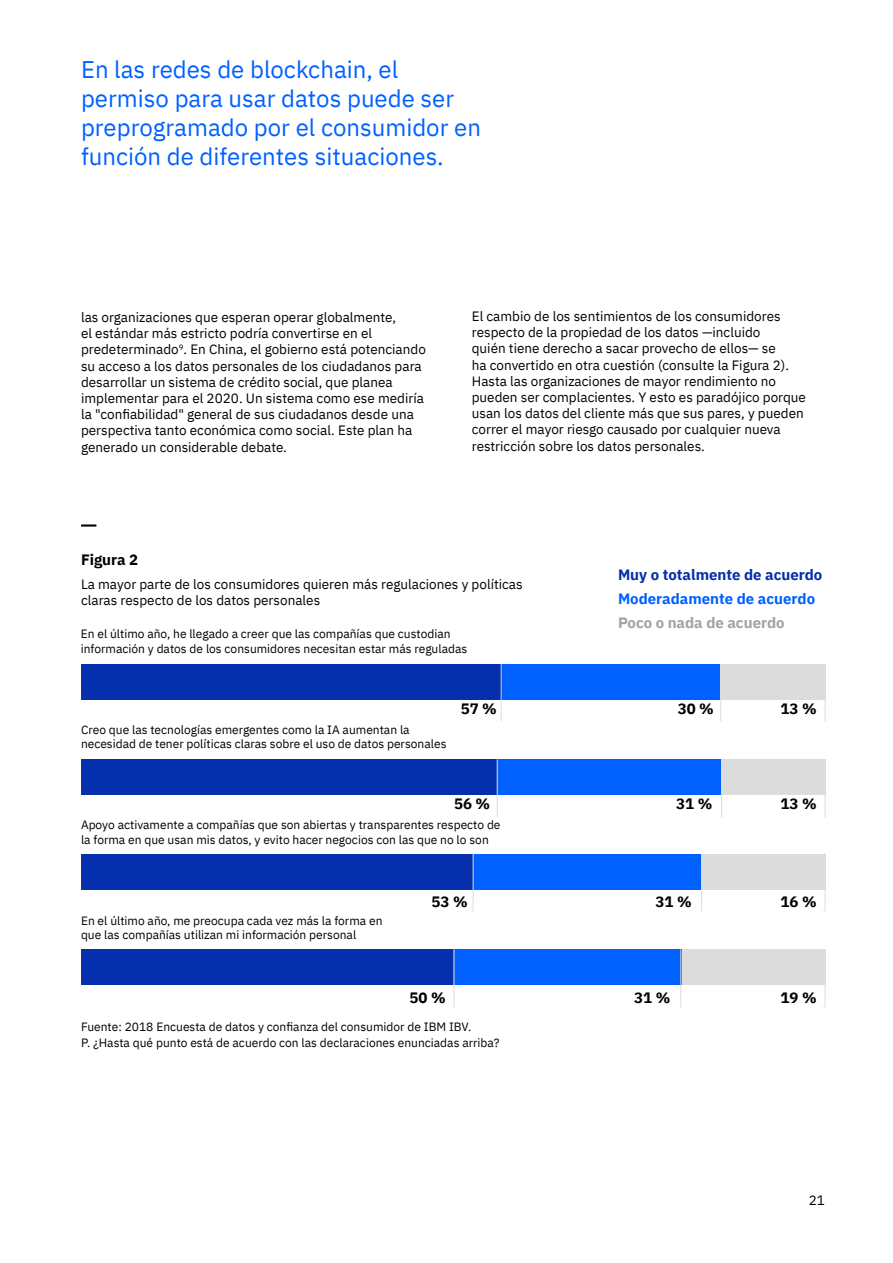
<style>
.page{position:relative;width:893px;height:1263px;background:#fff}
.page>*{position:absolute;margin:0;border:0;box-sizing:border-box;transform-origin:0 0}
.t1{font:24px/28.8px "IBM Plex Sans";color:#0061ff}
.t2{font:700 15px "IBM Plex Sans";color:#000}
.t3{font:700 15px "IBM Plex Sans";color:#052fac}
.t4{font:700 15px "IBM Plex Sans";color:#0061ff}
.t5{font:700 15px "IBM Plex Sans";color:#a3a3a3}
.t6{font:13.5px/16.2px "IBM Plex Sans";color:#000}
.t7{font:12px/14.4px "IBM Plex Sans";color:#000}
</style>
<div class="page">
<div style="left:501px;top:664px;width:221px;height:35px;background:#0061ff"></div>
<div style="left:81px;top:664px;width:420px;height:35px;background:#052fac"></div>
<div style="left:720px;top:664px;width:105px;height:35px;background:#dcdcdc"></div>
<hr style="left:501px;top:663px;width:1px;height:58px;background:#dcdcdc">
<hr style="left:720px;top:663px;width:1px;height:58px;background:#dcdcdc">
<hr style="left:825px;top:663px;width:1px;height:58px;background:#dcdcdc">
<div style="left:497px;top:759px;width:226px;height:36px;background:#0061ff"></div>
<div style="left:81px;top:759px;width:416px;height:36px;background:#052fac"></div>
<div style="left:721px;top:759px;width:104px;height:36px;background:#dcdcdc"></div>
<hr style="left:497px;top:759px;width:1px;height:58px;background:#dcdcdc">
<hr style="left:721px;top:759px;width:1px;height:58px;background:#dcdcdc">
<hr style="left:825px;top:759px;width:1px;height:58px;background:#dcdcdc">
<div style="left:469px;top:854px;width:233px;height:36px;background:#0061ff"></div>
<div style="left:81px;top:854px;width:392px;height:36px;background:#052fac"></div>
<div style="left:701px;top:854px;width:124px;height:36px;background:#dcdcdc"></div>
<hr style="left:473px;top:853px;width:1px;height:58px;background:#dcdcdc">
<hr style="left:701px;top:853px;width:1px;height:58px;background:#dcdcdc">
<hr style="left:825px;top:853px;width:1px;height:58px;background:#dcdcdc">
<div style="left:81px;top:949px;width:372px;height:36px;background:#052fac"></div>
<div style="left:453px;top:949px;width:230px;height:36px;background:#0061ff"></div>
<div style="left:682px;top:949px;width:143px;height:36px;background:#dcdcdc"></div>
<hr style="left:454px;top:949px;width:1px;height:58px;background:#dcdcdc">
<hr style="left:680px;top:949px;width:1px;height:58px;background:#dcdcdc">
<hr style="left:825px;top:949px;width:1px;height:58px;background:#dcdcdc">
<hr style="left:81px;top:524px;width:15px;height:3px;background:#000">
<p class="t1" style="left:81px;top:53px;width:401px">En las redes de blockchain, el permiso para usar datos puede ser preprogramado por el consumidor en función de diferentes situaciones.</p>
<p class="t6" style="left:81px;top:308px;width:346px">las organizaciones que esperan operar globalmente,<br>el estándar más estricto podría convertirse en el predeterminado<sup>9</sup>. En China, el gobierno está potenciando su acceso a los datos personales de los ciudadanos para desarrollar un sistema de crédito social, que planea implementar para el 2020. Un sistema como ese mediría la "confiabilidad" general de sus ciudadanos desde una perspectiva tanto económica como social. Este plan ha generado un considerable debate.</p>
<p class="t6" style="left:472px;top:307px;width:336px">El cambio de los sentimientos de los consumidores respecto de la propiedad de los datos —incluido<br>quién tiene derecho a sacar provecho de ellos— se<br>ha convertido en otra cuestión (consulte la Figura 2).<br>Hasta las organizaciones de mayor rendimiento no pueden ser complacientes. Y esto es paradójico porque usan los datos del cliente más que sus pares, y pueden correr el mayor riesgo causado por cualquier nueva restricción sobre los datos personales.</p>
<p class="t2" style="left:81px;top:548px;width:59px">Figura 2</p>
<p class="t6" style="left:81px;top:575px;width:443px">La mayor parte de los consumidores quieren más regulaciones y políticas claras respecto de los datos personales</p>
<p class="t7" style="left:81px;top:626px;width:388px">En el último año, he llegado a creer que las compañías que custodian información y datos de los consumidores necesitan estar más reguladas</p>
<p class="t3" style="left:618px;top:562px;width:206px">Muy o totalmente de acuerdo</p>
<p class="t4" style="left:618px;top:586px;width:199px">Moderadamente de acuerdo</p>
<p class="t5" style="left:618px;top:610px;width:168px">Poco o nada de acuerdo</p>
<p class="t7" style="left:81px;top:721px;width:367px">Creo que las tecnologías emergentes como la IA aumentan la necesidad de tener políticas claras sobre el uso de datos personales</p>
<p class="t2" style="left:461px;top:697px;width:38px">57 %</p>
<p class="t2" style="left:678px;top:697px;width:38px">30 %</p>
<p class="t2" style="left:780px;top:697px;width:38px">13 %</p>
<p class="t2" style="left:454px;top:792px;width:38px">56 %</p>
<p class="t2" style="left:676px;top:792px;width:38px">31 %</p>
<p class="t2" style="left:780px;top:792px;width:38px">13 %</p>
<p class="t7" style="left:81px;top:817px;width:421px">Apoyo activamente a compañías que son abiertas y transparentes respecto de la forma en que usan mis datos, y evito hacer negocios con las que no lo son</p>
<p class="t7" style="left:81px;top:912px;width:303px">En el último año, me preocupa cada vez más la forma en que las compañías utilizan mi información personal</p>
<p class="t2" style="left:432px;top:890px;width:38px">53 %</p>
<p class="t2" style="left:656px;top:890px;width:38px">31 %</p>
<p class="t2" style="left:780px;top:890px;width:38px">16 %</p>
<p class="t2" style="left:410px;top:985px;width:38px">50 %</p>
<p class="t2" style="left:634px;top:985px;width:38px">31 %</p>
<p class="t2" style="left:780px;top:985px;width:38px">19 %</p>
<p class="t7" style="left:81px;top:1018px;width:392px">Fuente: 2018 Encuesta de datos y confianza del consumidor de IBM IBV.</p>
<p class="t7" style="left:81px;top:1034px;width:420px">P. ¿Hasta qué punto está de acuerdo con las declaraciones enunciadas arriba?</p>
<p class="t6" style="left:809px;top:1191px;width:18px">21</p>
</div>
